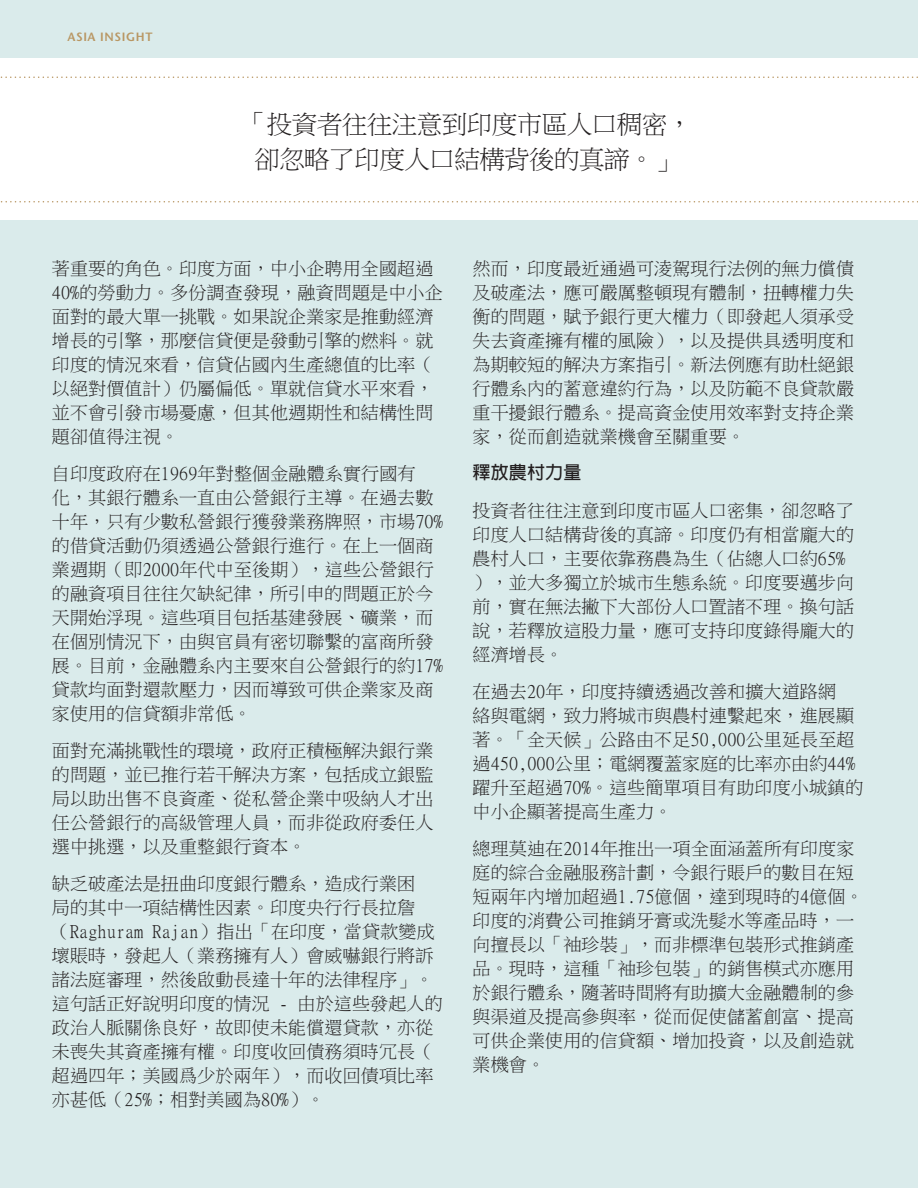
<style>
.page{position:relative;width:918px;height:1188px;background:#daebeb}
.page>*{position:absolute;margin:0;border:0;box-sizing:border-box;transform-origin:0 0}
._3_Body_text{font:25.5px/34.5px "Ming Li U";letter-spacing:-.02em;color:#231f20;text-align:center}
._3_Body_text-2{font:18px/24px "Ming Li U";letter-spacing:.01em;color:#231f20}
._3_Body_text-3{font:700 18px "Adobe Fan Heiti Std";letter-spacing:.01em;color:#231f20}
.t1{font:600 12px "Stone Sans Std";letter-spacing:.05em;color:#b99764}
</style>
<div class="page">
<div style="left:0;top:58px;width:918px;height:162px;background:#fff"></div>
<svg style="left:0;top:76px;width:918px;height:2px"></svg>
<svg style="left:0;top:201px;width:918px;height:1px"></svg>
<p class="t1" style="left:68px;top:29px;width:87px">ASIA INSIGHT</p>
<p class="_3_Body_text" style="left:242px;top:108px;width:452px">「投資者往往注意到印度市區人口稠密，卻忽略了印度人口結構背後的真諦。」</p>
<p class="_3_Body_text-2" style="left:52px;top:257px;width:392px">著重要的角色。印度方面，中小企聘用全國超過<br>40%的勞動力。多份調查發現，融資問題是中小企面對的最大單一挑戰。如果說企業家是推動經濟增長的引擎，那麼信貸便是發動引擎的燃料。就印度的情況來看，信貸佔國內生產總值的比率（以絕對價值計）仍屬偏低。單就信貸水平來看，並不會引發市場憂慮，但其他週期性和結構性問題卻值得注視。</p>
<p class="_3_Body_text-2" style="left:52px;top:462px;width:392px">自印度政府在1969年對整個金融體系實行國有<br>化，其銀行體系一直由公營銀行主導。在過去數十年，只有少數私營銀行獲發業務牌照，市場70%的借貸活動仍須透過公營銀行進行。在上一個商業週期（即2000年代中至後期），這些公營銀行的融資項目往往欠缺紀律，所引申的問題正於今天開始浮現。這些項目包括基建發展、礦業，而在個別情況下，由與官員有密切聯繫的富商所發展。目前，金融體系內主要來自公營銀行的約17%貸款均面對還款壓力，因而導致可供企業家及商家使用的信貸額非常低。</p>
<p class="_3_Body_text-2" style="left:52px;top:739px;width:383px;text-align:justify">面對充滿挑戰性的環境，政府正積極解決銀行業的問題，並已推行若干解決方案，包括成立銀監局以助出售不良資產、從私營企業中吸納人才出任公營銀行的高級管理人員，而非從政府委任人選中挑選，以及重整銀行資本。</p>
<p class="_3_Body_text-2" style="left:52px;top:872px;width:392px">缺乏破產法是扭曲印度銀行體系，造成行業困<br>局的其中一項結構性因素。印度央行行長拉詹（Raghuram Rajan）指出「在印度，當貸款變成壞賬時，發起人（業務擁有人）會威嚇銀行將訴諸法庭審理，然後啟動長達十年的法律程序」。這句話正好說明印度的情況 - 由於這些發起人的政治人脈關係良好，故即使未能償還貸款，亦從未喪失其資產擁有權。印度收回債務須時冗長（超過四年；美國爲少於兩年），而收回債項比率亦甚低（25%；相對美國為80%）。</p>
<p class="_3_Body_text-2" style="left:472px;top:257px;width:383px;text-align:justify">然而，印度最近通過可淩駕現行法例的無力償債及破產法，應可嚴厲整頓現有體制，扭轉權力失衡的問題，賦予銀行更大權力（即發起人須承受失去資產擁有權的風險），以及提供具透明度和為期較短的解決方案指引。新法例應有助杜絕銀行體系內的蓄意違約行為，以及防範不良貸款嚴重干擾銀行體系。提高資金使用效率對支持企業家，從而創造就業機會至關重要。</p>
<p class="_3_Body_text-3" style="left:472px;top:462px;width:110px">釋放農村力量</p>
<p class="_3_Body_text-2" style="left:472px;top:499px;width:383px">投資者往往注意到印度市區人口密集，卻忽略了印度人口結構背後的真諦。印度仍有相當龐大的農村人口，主要依靠務農為生（佔總人口約65%），並大多獨立於城市生態系統。印度要邁步向前，實在無法撇下大部份人口置諸不理。換句話說，若釋放這股力量，應可支持印度錄得龐大的經濟增長。</p>
<p class="_3_Body_text-2" style="left:472px;top:680px;width:392px">在過去20年，印度持續透過改善和擴大道路網<br>絡與電網，致力將城市與農村連繫起來，進展顯著。「全天候」公路由不足50,000公里延長至超過450,000公里；電網覆蓋家庭的比率亦由約44%躍升至超過70%。這些簡單項目有助印度小城鎮的中小企顯著提高生產力。</p>
<p class="_3_Body_text-2" style="left:472px;top:837px;width:393px">總理莫迪在2014年推出一項全面涵蓋所有印度家庭的綜合金融服務計劃，令銀行賬戶的數目在短短兩年內增加超過1.75億個，達到現時的4億個。印度的消費公司推銷牙膏或洗髮水等產品時，一向擅長以「袖珍裝」，而非標準包裝形式推銷產品。現時，這種「袖珍包裝」的銷售模式亦應用於銀行體系，隨著時間將有助擴大金融體制的參與渠道及提高參與率，從而促使儲蓄創富、提高可供企業使用的信貸額、增加投資，以及創造就業機會。</p>
</div>
